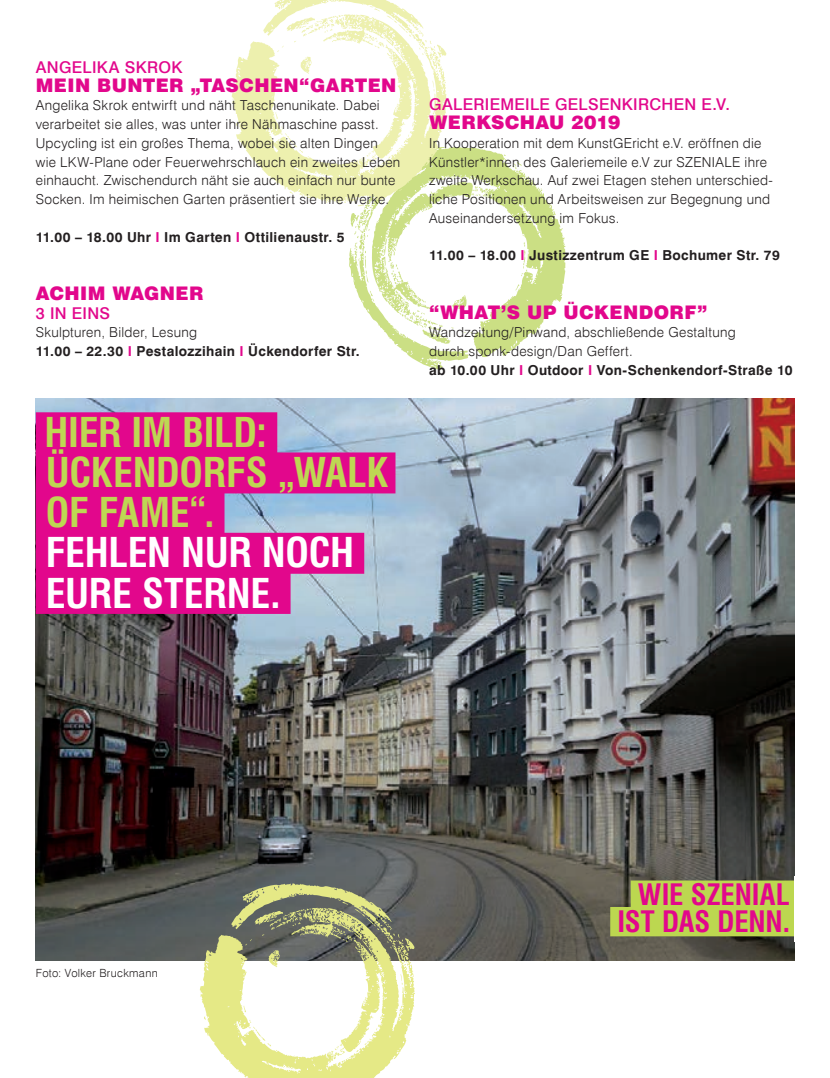
<style>
.page{position:relative;width:830px;height:1078px;background:#fff}
.page>*{position:absolute;margin:0;border:0;box-sizing:border-box;transform-origin:0 0}
.t1{font:700 condensed 40.12px/40.1px "Swiss 721 BT";letter-spacing:-.01em;color:#bed753}
.t2{font:700 condensed 40.12px/40.1px "Swiss 721 BT";letter-spacing:-.01em;color:#fff}
.t3{font:700 condensed 28.88px/26.5px "Swiss 721 BT";letter-spacing:-.005em;color:#e2078c;text-align:right}
.t4{font:900 18.75px "Swiss 721 BT";letter-spacing:.02em;color:#e2078c}
.t5{font:500 16.25px "Swiss 721 BT";letter-spacing:.02em;color:#e2078c}
.t6{font:300 13.75px/18.8px "Swiss 721 BT";letter-spacing:.02em;color:#231f20}
.t7{font:700 13.75px/18.8px "Swiss 721 BT";letter-spacing:.025em;color:#231f20}
.t8{font:300 11.25px "Swiss 721 BT";letter-spacing:.03em;color:#231f20}
.s1{color:#e2078c}
.s2{font-weight:300}
.s3{font-weight:700}
.s4{font-weight:700;color:#e2078c}
</style>
<div class="page">
<img style="left:36px;top:398px;width:758px;height:563px">
<svg style="left:349px;top:147px;width:217px;height:223px"></svg>
<svg style="left:232px;top:0;width:215px;height:207px"></svg>
<div style="left:631px;top:880px;width:166px;height:30px;background:#bcd750"></div>
<div style="left:610px;top:907px;width:187px;height:29px;background:#bcd750"></div>
<div style="left:36px;top:412px;width:241px;height:41px;background:#e2078c"></div>
<div style="left:36px;top:452px;width:359px;height:41px;background:#e2078c"></div>
<div style="left:36px;top:493px;width:188px;height:41px;background:#e2078c"></div>
<div style="left:36px;top:533px;width:328px;height:41px;background:#e2078c"></div>
<div style="left:36px;top:573px;width:255px;height:41px;background:#e2078c"></div>
<div style="left:794px;top:875px;width:10px;height:66px;background:#fff"></div>
<svg style="left:200px;top:883px;width:215px;height:195px"></svg>
<p class="t5" style="left:36px;top:57px;width:148px">ANGELIKA SKROK</p>
<h3 class="t4" style="left:36px;top:74px;width:362px">MEIN BUNTER „TASCHEN“GARTEN</h3>
<p class="t6" style="left:36px;top:96px;width:366px">Angelika Skrok entwirft und näht Taschenunikate. Dabei verarbeitet sie alles, was unter ihre Nähmaschine passt.<br>Upcycling ist ein großes Thema, wobei sie alten Dingen wie LKW-Plane oder Feuerwehrschlauch ein zweites Leben einhaucht. Zwischendurch näht sie auch einfach nur bunte Socken. Im heimischen Garten präsentiert sie ihre Werke.</p>
<p class="t7" style="left:36px;top:227px;width:310px">11.00 – 18.00 Uhr <span class="s1">I</span> Im Garten <span class="s1">I</span> Ottilienaustr. 5</p>
<h3 class="t4" style="left:36px;top:282px;width:169px">ACHIM WAGNER</h3>
<p class="t5" style="left:36px;top:303px;width:76px">3 IN EINS</p>
<p class="t7" style="left:36px;top:323px;width:325px"><span class="s2">Skulpturen, Bilder, Lesung<br></span>11.00 – 22.30 <span class="s1">I</span> Pestalozzihain <span class="s1">I</span> Ückendorfer Str.</p>
<h1 class="t1" style="left:45px;top:412px;width:345px">HIER IM BILD:<br>ÜCKENDORFS „WALK<br>OF FAME“.</h1>
<h1 class="t2" style="left:46px;top:533px;width:310px">FEHLEN NUR NOCH<br>EURE STERNE.</h1>
<p class="t5" style="left:429px;top:95px;width:302px">GALERIEMEILE GELSENKIRCHEN E.V.</p>
<h3 class="t4" style="left:429px;top:111px;width:193px">WERKSCHAU 2019</h3>
<p class="t6" style="left:429px;top:134px;width:345px">In Kooperation mit dem KunstGEricht e.V. eröffnen die Künstler*innen des Galeriemeile e.V zur SZENIALE ihre zweite Werkschau. Auf zwei Etagen stehen unterschied&shy;liche Positionen und Arbeitsweisen zur Begegnung und Auseinandersetzung im Fokus.</p>
<p class="t7" style="left:429px;top:246px;width:352px">11.00 – 18.00 <span class="s1">I</span> Justizzentrum GE <span class="s1">I</span> Bochumer Str. 79</p>
<h3 class="t4" style="left:429px;top:301px;width:280px">“WHAT’S UP ÜCKENDORF”</h3>
<p class="t6" style="left:429px;top:323px;width:365px">Wandzeitung/Pinwand, abschließende Gestaltung<br>durch sponk-design/Dan Geffert.<br><span class="s3">ab 10.00 Uhr</span> <span class="s4">I</span> <span class="s3">Outdoor</span> <span class="s4">I</span> <span class="s3">Von-Schenkendorf-Straße 10</span></p>
<p class="t8" style="left:36px;top:966px;width:124px">Foto: Volker Bruckmann</p>
<h2 class="t3" style="left:617px;top:881px;width:174px">WIE SZENIAL<br>IST DAS DENN.</h2>
</div>
